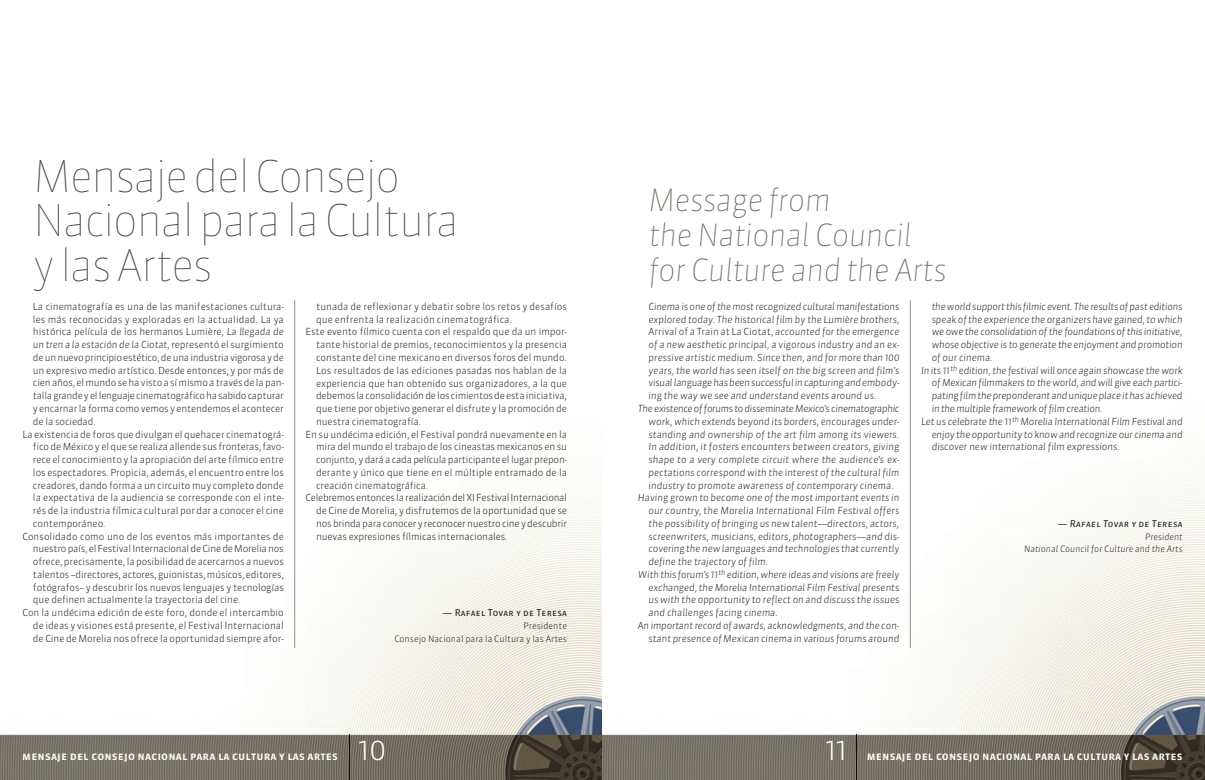
<style>
.page{position:relative;width:1205px;height:780px;background:#fff}
.page>*{position:absolute;margin:0;border:0;box-sizing:border-box;transform-origin:0 0}
.t1{font:100 43.5px "Sanuk";letter-spacing:-.05em;color:#47433a}
.t2{font:italic 100 30.5px "Sanuk";letter-spacing:-.025em;color:#756e66}
.t3{font:300 28.88px "Sanuk";color:#fff}
.t4{font:11.62px "Sanuk Medium SC";letter-spacing:.01em;color:#fff}
.t5{font:300 9.75px/12.8px "Sanuk";letter-spacing:-.01em;color:#231f20;text-align:justify}
.t6{font:italic 300 9.75px/12.8px "Sanuk";letter-spacing:-.005em;color:#231f20;text-align:justify}
.t7{font:9.38px "Sanuk Regular SC";letter-spacing:.025em;color:#231f20}
.t8{font:9.38px "Sanuk Regular Italic SC";letter-spacing:.03em;color:#231f20}
.t9{font:300 8.75px "Sanuk";color:#231f20}
.t10{font:italic 300 8.75px "Sanuk";color:#231f20}
.s1{font-style:italic}
.s2{font-style:normal}
</style>
<div class="page">
<img style="left:0;top:300px;width:1205px;height:480px">
<hr style="left:348px;top:734px;width:1px;height:46px;background:#231f20">
<hr style="left:855px;top:734px;width:1px;height:46px;background:#231f20">
<hr style="left:910px;top:300px;width:1px;height:348px;background:#231f20">
<hr style="left:294px;top:300px;width:1px;height:348px;background:#231f20">
<p class="t1" style="left:33px;top:149px;width:369px">Mensaje del Consejo</p>
<p class="t1" style="left:33px;top:194px;width:428px">Nacional para la Cultura</p>
<p class="t1" style="left:33px;top:238px;width:181px">y las Artes</p>
<p class="t5" style="left:33px;top:300px;width:252px">La cinematografía es una de las manifestaciones cultura&shy;les más reconocidas y exploradas en la actualidad. La ya histórica película de los hermanos Lumière, <span class="s1">La llegada de un tren a la estación de la Ciotat</span>, representó el surgimiento de un nuevo principio estético, de una industria vigorosa y de un expresivo medio artístico. Desde entonces, y por más de cien años, el mundo se ha visto a sí mismo a través de la pan&shy;talla grande y el lenguaje cinematográfico ha sabido capturar y encarnar la forma como vemos y entendemos el acontecer de la sociedad.</p>
<p class="t5" style="left:33px;top:427px;width:252px;text-indent:-11px">La existencia de foros que divulgan el quehacer cinematográ&shy;fico de México y el que se realiza allende sus fronteras, favo&shy;rece el conocimiento y la apropiación del arte fílmico entre los espectadores. Propicia, además, el encuentro entre los creadores, dando forma a un circuito muy completo donde la expectativa de la audiencia se corresponde con el inte&shy;rés de la industria fílmica cultural por dar a conocer el cine contemporáneo.</p>
<p class="t5" style="left:33px;top:529px;width:252px;text-indent:-11px">Consolidado como uno de los eventos más importantes de nuestro país, el Festival Internacional de Cine de Morelia nos ofrece, precisamente, la posibilidad de acercarnos a nuevos talentos –directores, actores, guionistas, músicos, editores, fotógrafos– y descubrir los nuevos lenguajes y tecnologías que definen actualmente la trayectoria del cine.</p>
<p class="t5" style="left:33px;top:606px;width:252px;text-indent:-11px">Con la undécima edición de este foro, donde el intercambio de ideas y visiones está presente, el Festival Internacional de Cine de Morelia nos ofrece la oportunidad siempre afor-</p>
<p class="t5" style="left:316px;top:300px;width:252px">tunada de reflexionar y debatir sobre los retos y desafíos que enfrenta la realización cinematográfica.</p>
<p class="t5" style="left:316px;top:325px;width:252px;text-indent:-11px">Este evento fílmico cuenta con el respaldo que da un impor&shy;tante historial de premios, reconocimientos y la presencia constante del cine mexicano en diversos foros del mundo.<br>Los resultados de las ediciones pasadas nos hablan de la experiencia que han obtenido sus organizadores, a la que debemos la consolidación de los cimientos de esta iniciativa, que tiene por objetivo generar el disfrute y la promoción de nuestra cinematografía.</p>
<p class="t5" style="left:316px;top:427px;width:252px;text-indent:-11px">En su undécima edición, el Festival pondrá nuevamente en la mira del mundo el trabajo de los cineastas mexicanos en su conjunto, y dará a cada película participante el lugar prepon&shy;derante y único que tiene en el múltiple entramado de la creación cinematográfica.</p>
<p class="t5" style="left:316px;top:491px;width:252px;text-indent:-11px">Celebremos entonces la realización del XI Festival Internacional de Cine de Morelia, y disfrutemos de la oportunidad que se nos brinda para conocer y reconocer nuestro cine y descubrir nuevas expresiones fílmicas internacionales.</p>
<p class="t7" style="left:443px;top:607px;width:126px">— Rafael Tovar y de Teresa</p>
<p class="t9" style="left:523px;top:620px;width:45px">Presidente</p>
<p class="t9" style="left:394px;top:633px;width:174px">Consejo Nacional para la Cultura y las Artes</p>
<p class="t2" style="left:648px;top:181px;width:184px">Message from</p>
<p class="t2" style="left:648px;top:216px;width:265px">the National Council</p>
<p class="t2" style="left:648px;top:251px;width:300px">for Culture and the Arts</p>
<p class="t6" style="left:648px;top:300px;width:252px">Cinema is one of the most recognized cultural manifestations explored today. The historical film by the Lumière brothers, <span class="s2">Arrival of a Train at La Ciotat,</span> accounted for the emergence of a new aesthetic principal, a vigorous industry and an ex&shy;pressive artistic medium. Since then, and for more than 100 years, the world has seen itself on the big screen and film’s visual language has been successful in capturing and embody&shy;ing the way we see and understand events around us.</p>
<p class="t6" style="left:648px;top:402px;width:252px;text-indent:-11px">The existence of forums to disseminate Mexico’s cinematographic work, which extends beyond its borders, encourages under&shy;standing and ownership of the art film among its viewers.<br>In addition, it fosters encounters between creators, giving shape to a very complete circuit where the audience’s ex&shy;pectations correspond with the interest of the cultural film industry to promote awareness of contemporary cinema.</p>
<p class="t6" style="left:648px;top:491px;width:252px;text-indent:-11px">Having grown to become one of the most important events in our country, the Morelia International Film Festival offers the possibility of bringing us new talent—directors, actors, screenwriters, musicians, editors, photographers—and dis&shy;covering the new languages and technologies that currently define the trajectory of film.</p>
<p class="t6" style="left:648px;top:568px;width:252px;text-indent:-11px">With this forum’s 11<sup>th</sup> edition, where ideas and visions are freely exchanged, the Morelia International Film Festival presents us with the opportunity to reflect on and discuss the issues and challenges facing cinema.</p>
<p class="t6" style="left:638px;top:619px;width:263px;text-align:right">An important record of awards, acknowledgments, and the con&shy;stant presence of Mexican cinema in various forums around</p>
<p class="t6" style="left:932px;top:300px;width:252px">the world support this filmic event. The results of past editions speak of the experience the organizers have gained, to which we owe the consolidation of the foundations of this initiative, whose objective is to generate the enjoyment and promotion of our cinema.</p>
<p class="t6" style="left:932px;top:364px;width:252px;text-indent:-11px">In its 11<sup>th</sup> edition, the festival will once again showcase the work of Mexican filmmakers to the world, and will give each partici&shy;pating film the preponderant and unique place it has achieved in the multiple framework of film creation.</p>
<p class="t6" style="left:932px;top:415px;width:252px;text-indent:-11px">Let us celebrate the 11<sup>th</sup> Morelia International Film Festival and enjoy the opportunity to know and recognize our cinema and discover new international film expressions.</p>
<p class="t8" style="left:1058px;top:517px;width:126px">— Rafael Tovar y de Teresa</p>
<p class="t10" style="left:1145px;top:531px;width:39px">President</p>
<p class="t10" style="left:1024px;top:543px;width:160px">National Council for Culture and the Arts</p>
<p class="t4" style="left:22px;top:748px;width:317px">mensaje del consejo nacional para la cultura y las artes</p>
<p class="t3" style="left:358px;top:731px;width:30px">10</p>
<p class="t3" style="left:825px;top:731px;width:24px">11</p>
<p class="t4" style="left:867px;top:748px;width:317px">mensaje del consejo nacional para la cultura y las artes</p>
</div>
